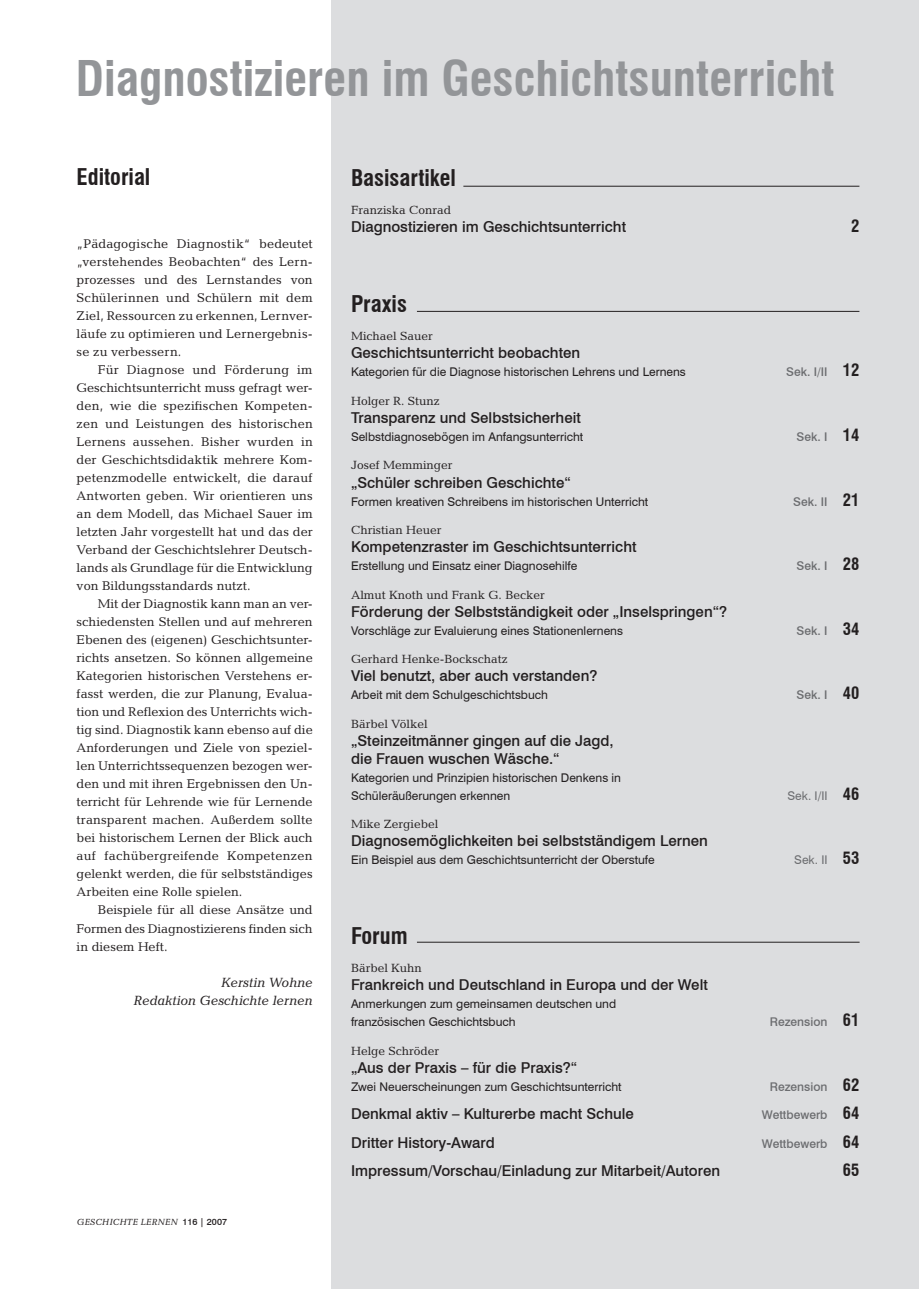
<style>
.page{position:relative;width:919px;height:1289px;background:#fff}
.page>*{position:absolute;margin:0;border:0;box-sizing:border-box;transform-origin:0 0}
.t1{font:700 condensed 48px "Swiss 721 BT";color:#939598}
.t2{font:700 condensed 22.5px "Swiss 721 BT";color:#231f20}
.t3{font:700 condensed 16.5px "Swiss 721 BT";color:#231f20}
.t4{font:500 15px/18px "Swiss 721 BT";color:#231f20}
.t5{font:italic 13.5px/18px "Candida Std";letter-spacing:-.01em;color:#231f20;text-align:right}
.t6{font:12.75px/18px "Candida Std";color:#231f20;text-align:justify}
.t7{font:12px/18px "Swiss 721 BT";color:#231f20}
.t8{font:12px "Candida Std";color:#231f20}
.t9{font:500 12px "Swiss 721 BT";color:#6c6d70}
.t10{font:12px "Swiss 721 BT";color:#6c6d70}
.t11{font:italic 9px "Candida Std";color:#231f20}
.s1{font-family:"Swiss 721 BT";font-weight:500;font-style:normal}
.s2{font-weight:700;font-stretch:condensed;font-size:16.5px;color:#231f20}
</style>
<div class="page">
<div style="left:332px;top:0;width:586px;height:1288px;background:#dcdddf"></div>
<hr style="left:463px;top:186px;width:396px;height:1px;background:#231f20">
<hr style="left:417px;top:311px;width:442px;height:1px;background:#231f20">
<hr style="left:417px;top:941px;width:442px;height:1px;background:#231f20">
<h1 class="t1" style="left:76px;top:50px;width:760px">Diagnostizieren im Geschichtsunterricht</h1>
<h2 class="t2" style="left:77px;top:163px;width:75px">Editorial</h2>
<p class="t6" style="left:77px;top:235px;width:238px">„Pädagogische Diagnostik“ bedeutet „verstehendes Beobachten“ des Lern&shy;prozesses und des Lernstandes von Schülerinnen und Schülern mit dem Ziel, Ressourcen zu erkennen, Lernver&shy;läufe zu optimieren und Lernergebnis&shy;se zu verbessern.</p>
<p class="t6" style="left:77px;top:361px;width:238px;text-indent:21px">Für Diagnose und Förderung im Geschichtsunterricht muss gefragt wer&shy;den, wie die spezifischen Kompeten&shy;zen und Leistungen des historischen Lernens aussehen. Bisher wurden in der Geschichtsdidaktik mehrere Kom&shy;petenzmodelle entwickelt, die darauf Antworten geben. Wir orientieren uns an dem Modell, das Michael Sauer im letzten Jahr vorgestellt hat und das der Verband der Geschichtslehrer Deutsch&shy;lands als Grundlage für die Entwicklung von Bildungsstandards nutzt.</p>
<p class="t6" style="left:77px;top:595px;width:238px;text-indent:21px">Mit der Diagnostik kann man an ver&shy;schiedensten Stellen und auf mehreren Ebenen des (eigenen) Geschichtsunter&shy;richts ansetzen. So können allgemeine Kategorien historischen Verstehens er&shy;fasst werden, die zur Planung, Evalua&shy;tion und Reflexion des Unterrichts wich&shy;tig sind. Diagnostik kann ebenso auf die Anforderungen und Ziele von speziel&shy;len Unterrichtssequenzen bezogen wer&shy;den und mit ihren Ergebnissen den Un&shy;terricht für Lehrende wie für Lernende transparent machen. Außerdem sollte bei historischem Lernen der Blick auch auf fachübergreifende Kompetenzen gelenkt werden, die für selbstständiges Arbeiten eine Rolle spielen.</p>
<p class="t6" style="left:77px;top:901px;width:238px;text-indent:21px">Beispiele für all diese Ansätze und Formen des Diagnostizierens finden sich in diesem Heft.</p>
<p class="t5" style="left:133px;top:972px;width:181px">Kerstin Wohne<br>Redaktion Geschichte lernen</p>
<p class="t11" style="left:77px;top:1216px;width:152px">GESCHICHTE LERNEN <span class="s1">116 | 2007</span></p>
<h2 class="t2" style="left:351px;top:164px;width:106px">Basisartikel</h2>
<p class="t8" style="left:351px;top:203px;width:102px">Franziska Conrad</p>
<p class="t4" style="left:351px;top:218px;width:276px">Diagnostizieren im Geschichtsunterricht</p>
<p class="t3" style="left:851px;top:216px;width:10px">2</p>
<h2 class="t2" style="left:351px;top:290px;width:57px">Praxis</h2>
<p class="t8" style="left:351px;top:329px;width:83px">Michael Sauer</p>
<p class="t4" style="left:351px;top:344px;width:231px">Geschichtsunterricht beobachten</p>
<p class="t7" style="left:351px;top:363px;width:336px">Kategorien für die Diagnose historischen Lehrens und Lernens</p>
<p class="t9" style="left:786px;top:365px;width:75px">Sek. I/II <span class="s2">12</span></p>
<p class="t8" style="left:351px;top:394px;width:90px">Holger R. Stunz</p>
<p class="t4" style="left:351px;top:408px;width:231px">Transparenz und Selbstsicherheit</p>
<p class="t7" style="left:351px;top:427px;width:234px">Selbstdiagnosebögen im Anfangsunterricht</p>
<p class="t9" style="left:796px;top:429px;width:64px">Sek. I <span class="s2">14</span></p>
<p class="t8" style="left:351px;top:458px;width:103px">Josef Memminger</p>
<p class="t4" style="left:351px;top:473px;width:221px">„Schüler schreiben Geschichte“</p>
<p class="t7" style="left:351px;top:492px;width:299px">Formen kreativen Schreibens im historischen Unterricht</p>
<p class="t9" style="left:793px;top:494px;width:68px">Sek. II <span class="s2">21</span></p>
<p class="t8" style="left:351px;top:523px;width:92px">Christian Heuer</p>
<p class="t4" style="left:351px;top:537px;width:287px">Kompetenzraster im Geschichtsunterricht</p>
<p class="t7" style="left:351px;top:556px;width:228px">Erstellung und Einsatz einer Diagnosehilfe</p>
<p class="t9" style="left:796px;top:558px;width:64px">Sek. I <span class="s2">28</span></p>
<p class="t8" style="left:351px;top:587px;width:195px">Almut Knoth und Frank G. Becker</p>
<p class="t4" style="left:351px;top:602px;width:377px">Förderung der Selbstständigkeit oder „Inselspringen“?</p>
<p class="t7" style="left:351px;top:621px;width:273px">Vorschläge zur Evaluierung eines Stationenlernens</p>
<p class="t9" style="left:796px;top:623px;width:64px">Sek. I <span class="s2">34</span></p>
<p class="t8" style="left:351px;top:652px;width:158px">Gerhard Henke-Bockschatz</p>
<p class="t4" style="left:351px;top:666px;width:248px">Viel benutzt, aber auch verstanden?</p>
<p class="t7" style="left:351px;top:685px;width:198px">Arbeit mit dem Schulgeschichtsbuch</p>
<p class="t9" style="left:796px;top:687px;width:64px">Sek. I <span class="s2">40</span></p>
<p class="t8" style="left:351px;top:716px;width:78px">Bärbel Völkel</p>
<p class="t4" style="left:351px;top:731px;width:264px">„Steinzeitmänner gingen auf die Jagd, die Frauen wuschen Wäsche.“</p>
<p class="t7" style="left:351px;top:768px;width:271px">Kategorien und Prinzipien historischen Denkens in<br>Schüleräußerungen erkennen</p>
<p class="t10" style="left:787px;top:788px;width:73px">Sek. I/II <span class="s2">46</span></p>
<p class="t8" style="left:351px;top:817px;width:89px">Mike Zergiebel</p>
<p class="t4" style="left:351px;top:831px;width:358px">Diagnosemöglichkeiten bei selbstständigem Lernen</p>
<p class="t7" style="left:351px;top:850px;width:305px">Ein Beispiel aus dem Geschichtsunterricht der Oberstufe</p>
<p class="t10" style="left:794px;top:852px;width:67px">Sek. II <span class="s2">53</span></p>
<h2 class="t2" style="left:351px;top:922px;width:58px">Forum</h2>
<p class="t8" style="left:351px;top:961px;width:72px">Bärbel Kuhn</p>
<p class="t4" style="left:351px;top:975px;width:358px">Frankreich und Deutschland in Europa und der Welt</p>
<p class="t7" style="left:351px;top:994px;width:267px">Anmerkungen zum gemeinsamen deutschen und französischen Geschichtsbuch</p>
<p class="t9" style="left:769px;top:1014px;width:91px">Rezension <span class="s2">61</span></p>
<p class="t8" style="left:351px;top:1043px;width:90px">Helge Schröder</p>
<p class="t4" style="left:351px;top:1058px;width:228px">„Aus der Praxis – für die Praxis?“</p>
<p class="t7" style="left:351px;top:1077px;width:272px">Zwei Neuerscheinungen zum Geschichtsunterricht</p>
<p class="t9" style="left:769px;top:1079px;width:91px">Rezension <span class="s2">62</span></p>
<p class="t4" style="left:351px;top:1104px;width:284px">Denkmal aktiv – Kulturerbe macht Schule</p>
<p class="t9" style="left:762px;top:1107px;width:99px">Wettbewerb <span class="s2">64</span></p>
<p class="t4" style="left:351px;top:1133px;width:145px">Dritter History-Award</p>
<p class="t9" style="left:762px;top:1136px;width:99px">Wettbewerb <span class="s2">64</span></p>
<p class="t4" style="left:351px;top:1161px;width:370px">Impressum/Vorschau/Einladung zur Mitarbeit/Autoren</p>
<p class="t3" style="left:842px;top:1160px;width:18px">65</p>
</div>
